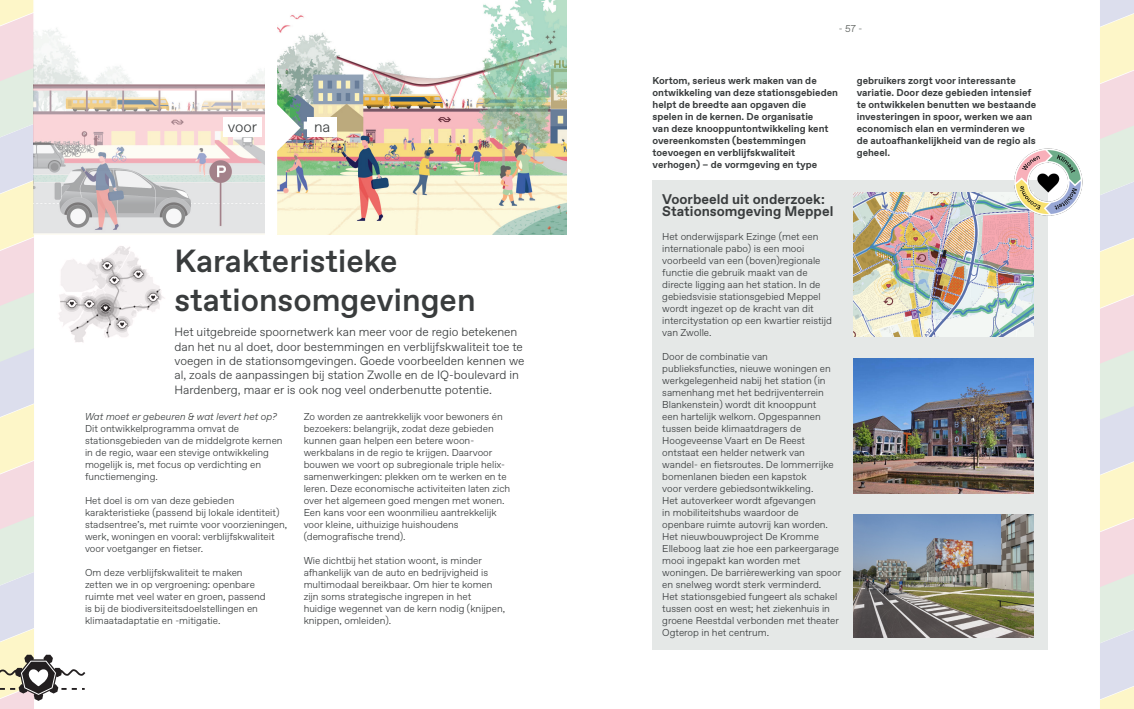
<style>
.page{position:relative;width:1134px;height:709px;background:#fff}
.page>*{position:absolute;margin:0;border:0;box-sizing:border-box;transform-origin:0 0}
.Hoofdstuktitels_40pt{font:500 32px/38.4px "Favorit Std";color:#393c3d}
.BROOD_groot_light{font:300 15px "Favorit Std";color:#393c3d}
.BROOD_zonder_baselin{font:700 14px/12px "Favorit Std";color:#393c3d}
.startalinea{font:300 12px/14.4px "Favorit Std";color:#393c3d}
.BROOD{font:300 10px/12px "Favorit Std";color:#393c3d}
.BROOD_zonder_baselin-2{font:300 10px/12px "Favorit Std";color:#393c3d}
.BROOD-2{font:700 10px/12px "Favorit Std";color:#393c3d}
.BROOD-3{font:italic 300 10px "Favorit Std";color:#393c3d}
.t1{font:300 10px "Favorit Std";color:#5b5f5c}
</style>
<div class="page">
<svg style="left:1100px;top:0;width:34px;height:709px;background:#ebe7dd"></svg>
<img style="left:277px;top:0;width:290px;height:234px">
<div style="left:308px;top:117px;width:29px;height:20px;background:#fff"></div>
<img style="left:87px;top:66px;width:178px;height:168px">
<div style="left:223px;top:117px;width:39px;height:20px;background:#fff"></div>
<svg style="left:87px;top:246px;width:78px;height:92px"></svg>
<div style="left:652px;top:180px;width:396px;height:469px;background:#e5e8e7"></div>
<img style="left:853px;top:193px;width:180px;height:143px">
<svg style="left:277px;top:99px;width:23px;height:57px"></svg>
<img style="left:854px;top:358px;width:179px;height:135px">
<img style="left:854px;top:515px;width:179px;height:123px">
<img style="left:1007px;top:148px;width:76px;height:75px">
<svg style="left:0;top:0;width:87px;height:709px"></svg>
<p class="BROOD_groot_light" style="left:228px;top:117px;width:31px">voor</p>
<p class="BROOD_groot_light" style="left:314px;top:117px;width:18px">na</p>
<p class="Hoofdstuktitels_40pt" style="left:174px;top:241px;width:303px">Karakteristieke stationsomgevingen</p>
<p class="startalinea" style="left:174px;top:324px;width:351px">Het uitgebreide spoornetwerk kan meer voor de regio betekenen dan het nu al doet, door bestemmingen en verblijfskwaliteit toe te voegen in de stationsomgevingen. Goede voorbeelden kennen we al, zoals de aanpassingen bij station Zwolle en de IQ-boulevard in Hardenberg, maar er is ook nog veel onderbenutte potentie.</p>
<p class="BROOD-3" style="left:85px;top:410px;width:193px">Wat moet er gebeuren &amp; wat levert het op?</p>
<p class="BROOD" style="left:85px;top:422px;width:199px">Dit ontwikkelprogramma omvat de stationsgebieden van de middelgrote kernen in de regio, waar een stevige ontwikkeling mogelijk is, met focus op verdichting en functiemenging.</p>
<p class="BROOD" style="left:85px;top:494px;width:204px">Het doel is om van deze gebieden karakteristieke (passend bij lokale identiteit) stadsentree’s, met ruimte voor voorzieningen, werk, woningen en vooral: verblijfskwaliteit voor voetganger en fietser.</p>
<p class="BROOD" style="left:85px;top:566px;width:182px">Om deze verblijfskwaliteit te maken zetten we in op vergroening: openbare ruimte met veel water en groen, passend is bij de biodiversiteitsdoelstellingen en klimaatadaptatie en -mitigatie.</p>
<p class="BROOD" style="left:304px;top:410px;width:208px">Zo worden ze aantrekkelijk voor bewoners én bezoekers: belangrijk, zodat deze gebieden kunnen gaan helpen een betere woon&shy;werkbalans in de regio te krijgen. Daarvoor bouwen we voort op subregionale triple helix&shy;samenwerkingen: plekken om te werken en te leren. Deze economische activiteiten laten zich over het algemeen goed mengen met wonen.<br>Een kans voor een woonmilieu aantrekkelijk voor kleine, uithuizige huishoudens (demografische trend).</p>
<p class="BROOD" style="left:304px;top:554px;width:203px">Wie dichtbij het station woont, is minder afhankelijk van de auto en bedrijvigheid is multimodaal bereikbaar. Om hier te komen zijn soms strategische ingrepen in het huidige wegennet van de kern nodig (knijpen, knippen, omleiden).</p>
<p class="t1" style="left:839px;top:22px;width:25px">- 57 -</p>
<p class="BROOD-2" style="left:652px;top:74px;width:187px">Kortom, serieus werk maken van de ontwikkeling van deze stationsgebieden helpt de breedte aan opgaven die spelen in de kernen. De organisatie<br>van deze knooppuntontwikkeling kent overeenkomsten (bestemmingen toevoegen en verblijfskwaliteit verhogen) – de vormgeving en type</p>
<p class="BROOD-2" style="left:857px;top:74px;width:181px">gebruikers zorgt voor interessante variatie. Door deze gebieden intensief te ontwikkelen benutten we bestaande investeringen in spoor, werken we aan economisch elan en verminderen we de autoafhankelijkheid van de regio als geheel.</p>
<p class="BROOD_zonder_baselin" style="left:662px;top:193px;width:173px">Voorbeeld uit onderzoek:<br>Stationsomgeving Meppel</p>
<p class="BROOD_zonder_baselin-2" style="left:662px;top:230px;width:171px">Het onderwijspark Ezinge (met een internationale pabo) is een mooi voorbeeld van een (boven)regionale functie die gebruik maakt van de directe ligging aan het station. In de gebiedsvisie stationsgebied Meppel wordt ingezet op de kracht van dit intercitystation op een kwartier reistijd van Zwolle.</p>
<p class="BROOD_zonder_baselin-2" style="left:662px;top:350px;width:181px">Door de combinatie van publieksfuncties, nieuwe woningen en werkgelegenheid nabij het station (in samenhang met het bedrijventerrein Blankenstein) wordt dit knooppunt<br>een hartelijk welkom. Opgespannen tussen beide klimaatdragers de Hoogeveense Vaart en De Reest ontstaat een helder netwerk van wandel- en fietsroutes. De lommerrijke bomenlanen bieden een kapstok<br>voor verdere gebiedsontwikkeling.<br>Het autoverkeer wordt afgevangen<br>in mobiliteitshubs waardoor de openbare ruimte autovrij kan worden.<br>Het nieuwbouwproject De Kromme Elleboog laat zie hoe een parkeergarage mooi ingepakt kan worden met woningen. De barrièrewerking van spoor en snelweg wordt sterk verminderd.<br>Het stationsgebied fungeert als schakel tussen oost en west; het ziekenhuis in groene Reestdal verbonden met theater Ogterop in het centrum.</p>
</div>
